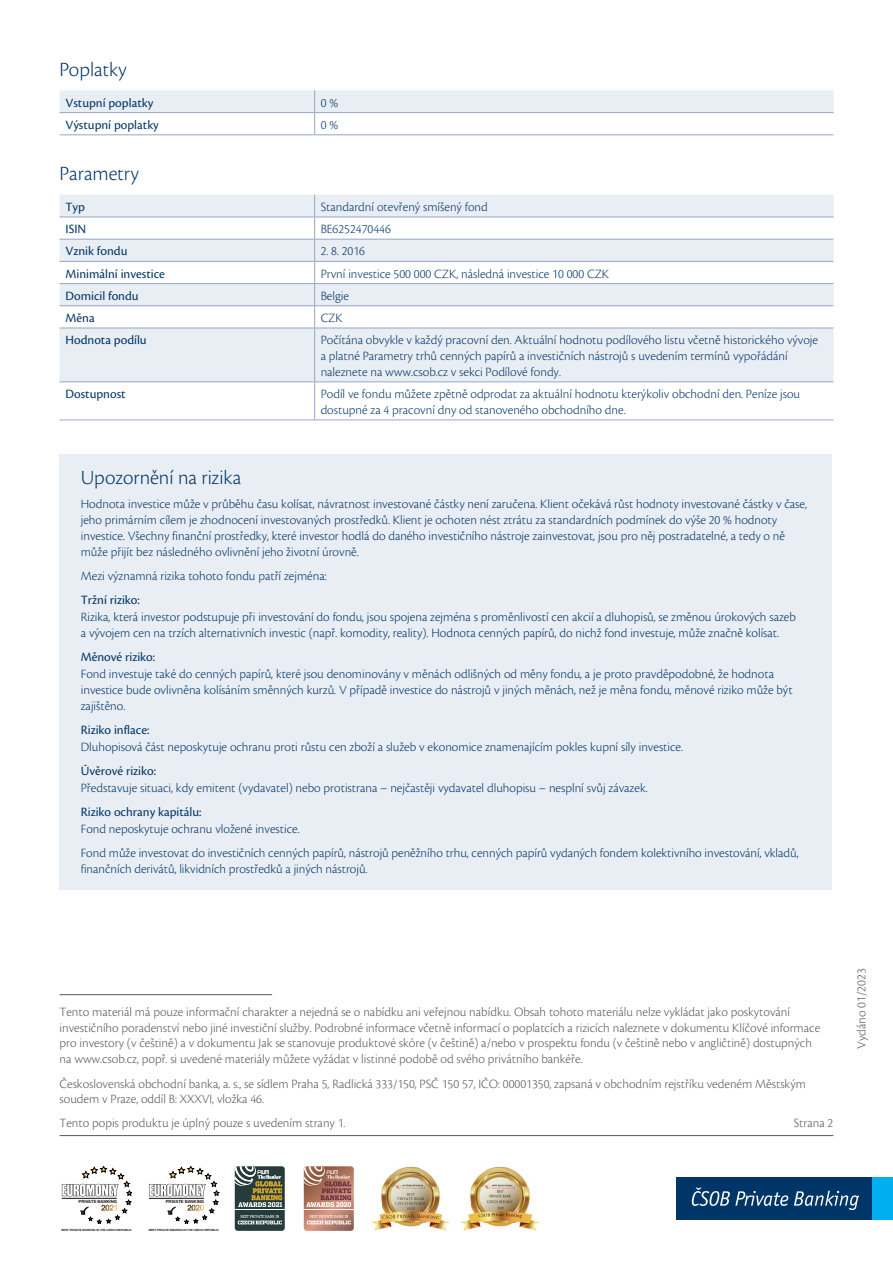
<style>
.page{position:relative;width:893px;height:1263px;background:#fff}
.page>*{position:absolute;margin:0;border:0;box-sizing:border-box;transform-origin:0 0}
.Nadpis{font:300 21px "Cronos Pro";letter-spacing:-.005em;color:#003667}
.normal_text_modry_do{font:300 13.2px/15.9px "Cronos Pro";color:#003667}
.normal_text{font:300 13.2px/15.9px "Cronos Pro";color:#57585a}
.normal_text_modry_do-2{font:13.2px "Cronos Pro";color:#003667}
.podnadpis_2_modry_do{font:13.2px "Cronos Pro";color:#003667}
.t1{font:700 4.35px "Helvetica Neue LT Pro";letter-spacing:-.02em;color:#231f20}
.t2{font:700 2.85px "Helvetica Neue LT Pro";letter-spacing:-.02em;color:#231f20}
</style>
<div class="page">
<hr style="left:60px;top:1135px;width:773px;height:1px;background:#57585a">
<div style="left:677px;top:1177px;width:195px;height:43px;background:#003667"></div>
<svg style="left:692px;top:1187px;width:96px;height:19px"></svg>
<svg style="left:794px;top:1190px;width:65px;height:20px"></svg>
<div style="left:872px;top:1177px;width:21px;height:43px;background:#00aeef"></div>
<img style="left:372px;top:1166px;width:168px;height:65px">
<svg style="left:493px;top:1185px;width:20px;height:8px"></svg>
<img style="left:491px;top:1195px;width:20px;height:3px">
<img style="left:487px;top:1201px;width:26px;height:2px">
<svg style="left:497px;top:1207px;width:6px;height:2px"></svg>
<img style="left:487px;top:1213px;width:29px;height:4px">
<img style="left:397px;top:1214px;width:23px;height:4px">
<svg style="left:403px;top:1185px;width:21px;height:11px"></svg>
<img style="left:400px;top:1197px;width:24px;height:3px">
<img style="left:395px;top:1202px;width:31px;height:3px">
<svg style="left:407px;top:1207px;width:8px;height:3px"></svg>
<svg style="left:303px;top:1166px;width:51px;height:65px"></svg>
<div style="left:235px;top:1166px;width:50px;height:65px;background:#263b3b;border-radius:3px"></div>
<hr style="left:235px;top:1209px;width:50px;height:1px;background:#fff">
<svg style="left:238px;top:1215px;width:44px;height:9px"></svg>
<svg style="left:234px;top:1166px;width:48px;height:41px"></svg>
<svg style="left:62px;top:1166px;width:70px;height:57px"></svg>
<svg style="left:149px;top:1166px;width:70px;height:57px"></svg>
<hr style="left:60px;top:134px;width:255px;height:1px;background:#94a7c5">
<hr style="left:315px;top:134px;width:518px;height:1px;background:#94a7c5">
<svg style="left:60px;top:90px;width:773px;height:44px"></svg>
<hr style="left:60px;top:112px;width:255px;height:1px;background:#94a7c5">
<hr style="left:315px;top:112px;width:518px;height:1px;background:#94a7c5">
<svg style="left:60px;top:195px;width:773px;height:186px;fill:#e9edf4"></svg>
<hr style="left:60px;top:239px;width:255px;height:1px;background:#94a7c5">
<hr style="left:315px;top:239px;width:518px;height:1px;background:#94a7c5">
<hr style="left:60px;top:261px;width:255px;height:1px;background:#94a7c5">
<hr style="left:315px;top:261px;width:518px;height:1px;background:#94a7c5">
<hr style="left:60px;top:217px;width:255px;height:1px;background:#94a7c5">
<hr style="left:315px;top:217px;width:518px;height:1px;background:#94a7c5">
<hr style="left:60px;top:283px;width:255px;height:1px;background:#94a7c5">
<hr style="left:315px;top:283px;width:518px;height:1px;background:#94a7c5">
<hr style="left:314px;top:328px;width:1px;height:53px;background:#94a7c5">
<hr style="left:60px;top:305px;width:255px;height:1px;background:#94a7c5">
<hr style="left:315px;top:305px;width:518px;height:1px;background:#94a7c5">
<svg style="left:314px;top:195px;width:1px;height:133px"></svg>
<hr style="left:60px;top:328px;width:255px;height:1px;background:#94a7c5">
<hr style="left:315px;top:328px;width:518px;height:1px;background:#94a7c5">
<hr style="left:60px;top:381px;width:255px;height:1px;background:#94a7c5">
<hr style="left:315px;top:381px;width:518px;height:1px;background:#94a7c5">
<hr style="left:314px;top:382px;width:1px;height:38px;background:#94a7c5">
<hr style="left:60px;top:420px;width:255px;height:1px;background:#94a7c5">
<hr style="left:315px;top:420px;width:518px;height:1px;background:#94a7c5">
<div style="left:60px;top:455px;width:772px;height:435px;background:#e9edf4"></div>
<hr style="left:60px;top:994px;width:212px;height:1px;background:#57585a">
<p class="Nadpis" style="left:60px;top:57px;width:69px">Poplatky</p>
<p class="normal_text_modry_do-2" style="left:66px;top:95px;width:89px">Vstupní poplatky</p>
<p class="normal_text_modry_do" style="left:321px;top:95px;width:19px">0 %</p>
<p class="normal_text_modry_do-2" style="left:66px;top:117px;width:95px">Výstupní poplatky</p>
<p class="normal_text_modry_do" style="left:321px;top:117px;width:19px">0 %</p>
<p class="Nadpis" style="left:60px;top:162px;width:81px">Parametry</p>
<p class="normal_text_modry_do-2" style="left:66px;top:199px;width:21px">Typ</p>
<p class="normal_text_modry_do" style="left:321px;top:199px;width:169px">Standardní otevřený smíšený fond</p>
<p class="normal_text_modry_do-2" style="left:66px;top:222px;width:22px">ISIN</p>
<p class="normal_text_modry_do" style="left:321px;top:221px;width:72px">BE6252470446</p>
<p class="normal_text_modry_do-2" style="left:66px;top:244px;width:63px">Vznik fondu</p>
<p class="normal_text_modry_do" style="left:321px;top:243px;width:46px">2. 8. 2016</p>
<p class="normal_text_modry_do-2" style="left:66px;top:266px;width:101px">Minimální investice</p>
<p class="normal_text_modry_do" style="left:321px;top:265px;width:290px">První investice 500 000 CZK, následná investice 10 000 CZK</p>
<p class="normal_text_modry_do-2" style="left:66px;top:288px;width:75px">Domicil fondu</p>
<p class="normal_text_modry_do" style="left:321px;top:288px;width:30px">Belgie</p>
<p class="normal_text_modry_do-2" style="left:66px;top:310px;width:31px">Měna</p>
<p class="normal_text_modry_do" style="left:321px;top:310px;width:24px">CZK</p>
<p class="normal_text_modry_do-2" style="left:66px;top:333px;width:83px">Hodnota podílu</p>
<p class="normal_text_modry_do" style="left:321px;top:332px;width:499px">Počítána obvykle v každý pracovní den. Aktuální hodnotu podílového listu včetně historického vývoje a platné Parametry trhů cenných papírů a investičních nástrojů s uvedením termínů vypořádání naleznete na www.csob.cz v sekci Podílové fondy.</p>
<p class="normal_text_modry_do-2" style="left:66px;top:386px;width:62px">Dostupnost</p>
<p class="normal_text_modry_do" style="left:321px;top:386px;width:481px">Podíl ve fondu můžete zpětně odprodat za aktuální hodnotu kterýkoliv obchodní den. Peníze jsou dostupné za 4 pracovní dny od stanoveného obchodního dne.</p>
<p class="Nadpis" style="left:81px;top:465px;width:162px">Upozornění na rizika</p>
<p class="normal_text_modry_do" style="left:81px;top:496px;width:728px">Hodnota investice může v průběhu času kolísat, návratnost investované částky není zaručena. Klient očekává růst hodnoty investované částky v čase, jeho primárním cílem je zhodnocení investovaných prostředků. Klient je ochoten nést ztrátu za standardních podmínek do výše 20 % hodnoty investice. Všechny finanční prostředky, které investor hodlá do daného investičního nástroje zainvestovat, jsou pro něj postradatelné, a tedy o ně může přijít bez následného ovlivnění jeho životní úrovně.</p>
<p class="normal_text_modry_do" style="left:81px;top:568px;width:247px">Mezi významná rizika tohoto fondu patří zejména:</p>
<p class="podnadpis_2_modry_do" style="left:81px;top:593px;width:61px">Tržní riziko:</p>
<p class="normal_text_modry_do" style="left:81px;top:609px;width:717px">Rizika, která investor podstupuje při investování do fondu, jsou spojena zejména s proměnlivostí cen akcií a dluhopisů, se změnou úrokových sazeb a vývojem cen na trzích alternativních investic (např. komodity, reality). Hodnota cenných papírů, do nichž fond investuje, může značně kolísat.</p>
<p class="podnadpis_2_modry_do" style="left:81px;top:649px;width:76px">Měnové riziko:</p>
<p class="normal_text_modry_do" style="left:81px;top:666px;width:713px">Fond investuje také do cenných papírů, které jsou denominovány v měnách odlišných od měny fondu, a je proto pravděpodobné, že hodnota investice bude ovlivněna kolísáním směnných kurzů. V případě investice do nástrojů v jiných měnách, než je měna fondu, měnové riziko může být zajištěno.</p>
<p class="podnadpis_2_modry_do" style="left:81px;top:722px;width:70px">Riziko inflace:</p>
<p class="normal_text_modry_do" style="left:81px;top:738px;width:604px">Dluhopisová část neposkytuje ochranu proti růstu cen zboží a služeb v ekonomice znamenajícím pokles kupní síly investice.</p>
<p class="podnadpis_2_modry_do" style="left:81px;top:763px;width:77px">Úvěrové riziko:</p>
<p class="normal_text_modry_do" style="left:81px;top:779px;width:568px">Představuje situaci, kdy emitent (vydavatel) nebo protistrana – nejčastěji vydavatel dluhopisu – nesplní svůj závazek.</p>
<p class="podnadpis_2_modry_do" style="left:81px;top:804px;width:122px">Riziko ochrany kapitálu:</p>
<p class="normal_text_modry_do" style="left:81px;top:821px;width:220px">Fond neposkytuje ochranu vložené investice.</p>
<p class="normal_text_modry_do" style="left:81px;top:845px;width:719px">Fond může investovat do investičních cenných papírů, nástrojů peněžního trhu, cenných papírů vydaných fondem kolektivního investování, vkladů, finančních derivátů, likvidních prostředků a jiných nástrojů.</p>
<p class="normal_text" style="left:60px;top:1003px;width:762px">Tento materiál má pouze informační charakter a nejedná se o nabídku ani veřejnou nabídku. Obsah tohoto materiálu nelze vykládat jako poskytování investičního poradenství nebo jiné investiční služby. Podrobné informace včetně informací o poplatcích a rizicích naleznete v dokumentu Klíčové informace pro investory (v češtině) a v dokumentu Jak se stanovuje produktové skóre (v češtině) a/nebo v prospektu fondu (v češtině nebo v angličtině) dostupných na www.csob.cz, popř. si uvedené materiály můžete vyžádat v listinné podobě od svého privátního bankéře.</p>
<p class="normal_text" style="left:60px;top:1075px;width:748px">Československá obchodní banka, a. s., se sídlem Praha 5, Radlická 333/150, PSČ 150 57, IČO: 00001350, zapsaná v obchodním rejstříku vedeném Městským soudem v Praze, oddíl B: XXXVI, vložka 46.</p>
<p class="normal_text" style="left:60px;top:1115px;width:287px">Tento popis produktu je úplný pouze s uvedením strany 1.</p>
<p class="normal_text" style="left:794px;top:1115px;width:41px">Strana 2</p>
<p class="normal_text" style="left:853px;top:1049px;width:82px;rotate:-90deg">Vydáno 01/2023</p>
<p class="t1" style="left:79px;top:1199px;width:40px">PRIVATE BANKING</p>
<p class="t2" style="left:62px;top:1228px;width:72px">BEST PRIVATE BANKING IN THE CZECH REPUBLIC</p>
<p class="t1" style="left:166px;top:1199px;width:40px">PRIVATE BANKING</p>
<p class="t2" style="left:149px;top:1228px;width:72px">BEST PRIVATE BANKING IN THE CZECH REPUBLIC</p>
</div>
